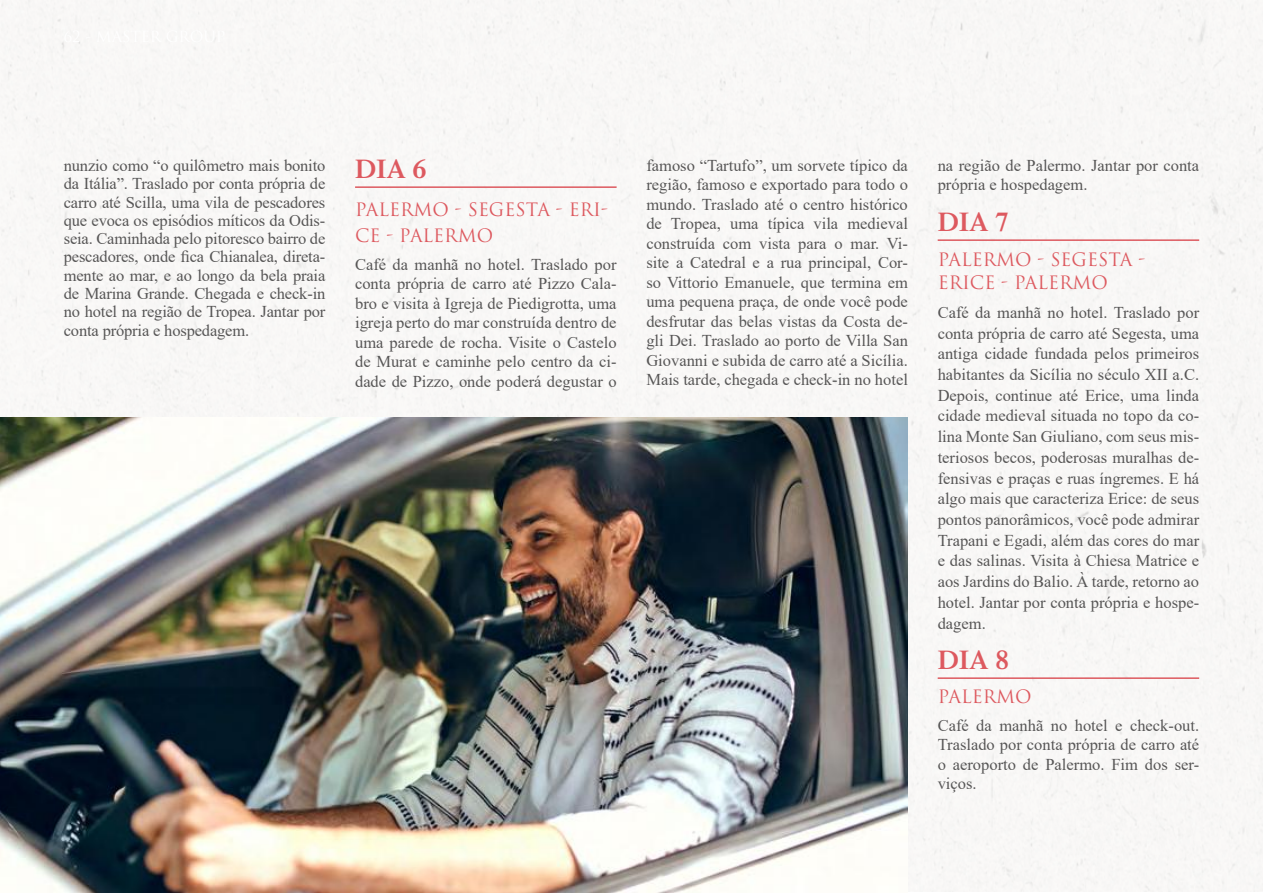
<style>
.page{position:relative;width:1263px;height:893px;background:#fff}
.page>*{position:absolute;margin:0;border:0;box-sizing:border-box;transform-origin:0 0}
.t1{font:600 27px "Times LT Std";color:#dd595f}
.t2{font:18px/25.5px "Trajan Pro";color:#dd595f}
.t3{font:16.5px/19.5px "Times New Roman";color:#575656;text-align:justify}
</style>
<div class="page">
<div style="left:0;top:0;width:1263px;height:892px;background:#f8f7f6"></div>
<hr style="left:355px;top:186px;width:262px;height:2px;background:#dd595f">
<hr style="left:938px;top:239px;width:261px;height:2px;background:#dd595f">
<hr style="left:938px;top:677px;width:261px;height:2px;background:#dd595f">
<img style="left:0;top:417px;width:908px;height:476px">
<p class="t3" style="left:64px;top:156px;width:263px;line-height:18.3px">nunzio como “o quilômetro mais bonito da Itália”. Traslado por conta própria de carro até Scilla, uma vila de pescadores que evoca os episódios míticos da Odis&shy;seia. Caminhada pelo pitoresco bairro de pescadores, onde fica Chianalea, direta&shy;mente ao mar, e ao longo da bela praia de Marina Grande. Chegada e check-in no hotel na região de Tropea. Jantar por conta própria e hospedagem.</p>
<h1 class="t1" style="left:355px;top:153px;width:73px">DIA 6</h1>
<p class="t2" style="left:355px;top:197px;width:255px">PALERMO - SEGESTA - ERI-<br>CE - PALERMO</p>
<p class="t3" style="left:355px;top:254px;width:263px">Café da manhã no hotel. Traslado por conta própria de carro até Pizzo Cala&shy;bro e visita à Igreja de Piedigrotta, uma igreja perto do mar construída dentro de uma parede de rocha. Visite o Castelo de Murat e caminhe pelo centro da ci&shy;dade de Pizzo, onde poderá degustar o</p>
<p class="t3" style="left:646px;top:155px;width:263px">famoso “Tartufo”, um sorvete típico da região, famoso e exportado para todo o mundo. Traslado até o centro histórico de Tropea, uma típica vila medieval construída com vista para o mar. Vi&shy;site a Catedral e a rua principal, Cor&shy;so Vittorio Emanuele, que termina em uma pequena praça, de onde você pode desfrutar das belas vistas da Costa de&shy;gli Dei. Traslado ao porto de Villa San Giovanni e subida de carro até a Sicília.<br>Mais tarde, chegada e check-in no hotel</p>
<p class="t3" style="left:938px;top:155px;width:263px">na região de Palermo. Jantar por conta própria e hospedagem.</p>
<h1 class="t1" style="left:938px;top:206px;width:73px">DIA 7</h1>
<p class="t2" style="left:938px;top:248px;width:209px;line-height:22.5px">PALERMO - SEGESTA -<br>ERICE - PALERMO</p>
<p class="t3" style="left:938px;top:301px;width:263px;line-height:20.7px">Café da manhã no hotel. Traslado por conta própria de carro até Segesta, uma antiga cidade fundada pelos primeiros habitantes da Sicília no século XII a.C.<br>Depois, continue até Erice, uma linda cidade medieval situada no topo da co&shy;lina Monte San Giuliano, com seus mis&shy;teriosos becos, poderosas muralhas de&shy;fensivas e praças e ruas íngremes. E há algo mais que caracteriza Erice: de seus pontos panorâmicos, você pode admirar Trapani e Egadi, além das cores do mar e das salinas. Visita à Chiesa Matrice e aos Jardins do Balio. À tarde, retorno ao hotel. Jantar por conta própria e hospe&shy;dagem.</p>
<h1 class="t1" style="left:938px;top:644px;width:73px">DIA 8</h1>
<p class="t2" style="left:938px;top:683px;width:95px">PALERMO</p>
<p class="t3" style="left:938px;top:715px;width:263px">Café da manhã no hotel e check-out.<br>Traslado por conta própria de carro até o aeroporto de Palermo. Fim dos ser&shy;viços.</p>
</div>
